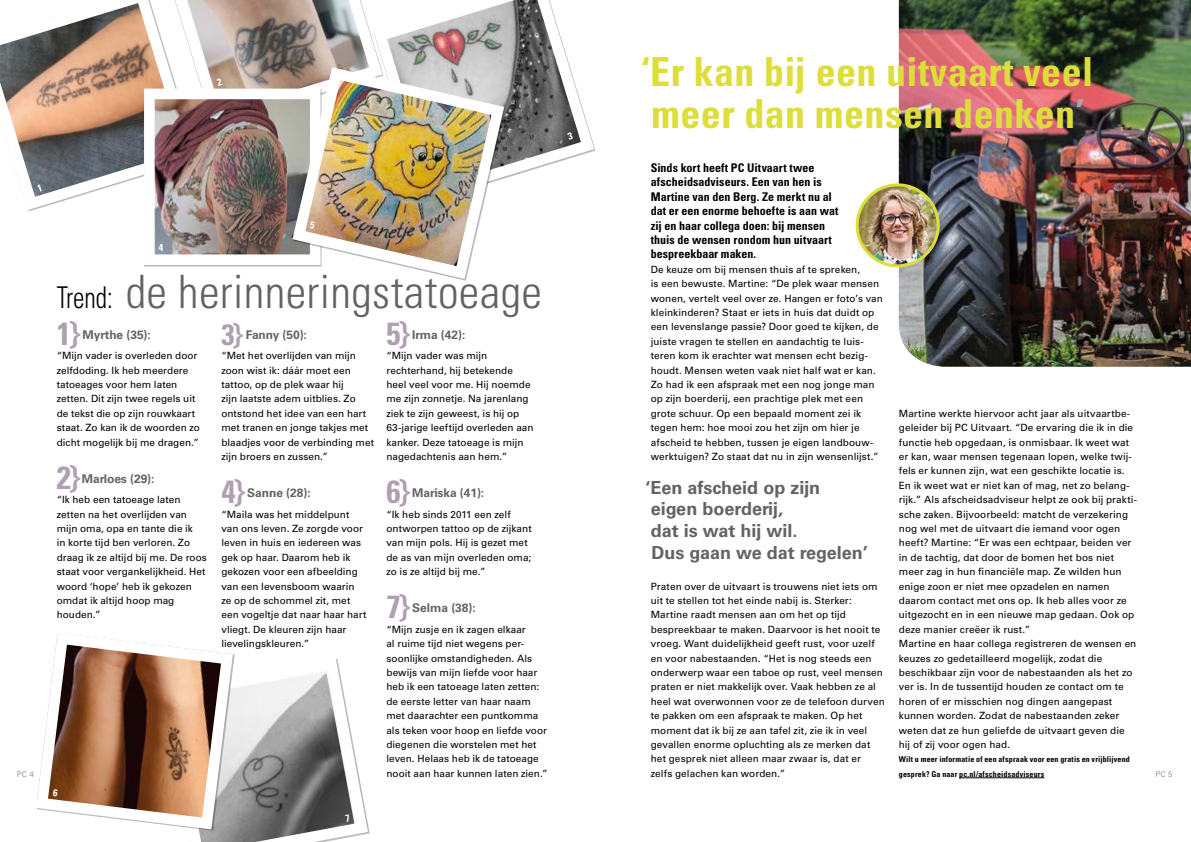
<style>
.page{position:relative;width:1191px;height:842px;background:#fff}
.page>*{position:absolute;margin:0;border:0;box-sizing:border-box;transform-origin:0 0}
.t1{font:300 condensed 46px "Univers LT Pro";letter-spacing:.01em;color:#646363}
.t2{font:700 condensed 40px/42px "Univers LT Pro";letter-spacing:.01em;color:#ddde3a}
.t3{font:700 condensed 31.9px "Univers LT Pro";color:#b09fb2}
.t4{font:700 condensed 29.4px "Univers LT Pro";color:#b09fb2}
.t5{font:700 18px/21.6px "Univers LT Pro 65";color:#646363}
.t6{font:700 condensed 12px/14.4px "Univers LT Pro";color:#000}
.t7{font:700 12px "Univers LT Pro 65";letter-spacing:-.005em;color:#646363}
.t8{font:10px/14.4px "Univers LT Pro 55 Roman";letter-spacing:.005em;color:#000}
.t9{font:700 condensed 10px "Univers LT Pro";color:#fff}
.t10{font:700 condensed 8px/14.5px "Univers LT Pro";letter-spacing:.02em;color:#000}
.t11{font:8px "Univers LT Pro 55 Roman";color:#9d9d9c}
.s1{color:#b09fb2}
.s2{font-size:30px;color:#000}
</style>
<div class="page">
<svg style="left:498px;top:0;width:98px;height:177px"></svg>
<svg style="left:429px;top:61px;width:81px;height:220px"></svg>
<hr style="left:959px;top:777px;width:85px;height:1px;background:#000">
<img style="left:899px;top:0;width:292px;height:367px">
<img style="left:857px;top:185px;width:81px;height:81px;border-radius:40px">
<div style="left:855px;top:183px;width:84px;height:84px;border:3px solid #ddde3a;border-radius:50%"></div>
<img style="left:0;top:0;width:498px;height:272px">
<svg style="left:567px;top:132px;width:6px;height:8px"></svg>
<svg style="left:42px;top:639px;width:320px;height:203px"></svg>
<h2 class="t2" style="left:641px;top:50px;width:454px">‘Er kan bij een uitvaart veel meer dan mensen denken<span class="s1">’</span></h2>
<p class="t6" style="left:651px;top:160px;width:189px">Sinds kort heeft PC Uitvaart twee afscheidsadviseurs. Een van hen is<br>Martine van den Berg. Ze merkt nu al dat er een enorme behoefte is aan wat zij en haar collega doen: bij mensen thuis de wensen rondom hun uitvaart bespreekbaar maken.</p>
<p class="t8" style="left:651px;top:262px;width:234px">De keuze om bij mensen thuis af te spreken,<br>is een bewuste. Martine: “De plek waar mensen wonen, vertelt veel over ze. Hangen er foto’s van kleinkinderen? Staat er iets in huis dat duidt op een levenslange passie? Door goed te kijken, de juiste vragen te stellen en aandachtig te luis&shy;teren kom ik erachter wat mensen echt bezig&shy;houdt. Mensen weten vaak niet half wat er kan.<br>Zo had ik een afspraak met een nog jonge man op zijn boerderij, een prachtige plek met een grote schuur. Op een bepaald moment zei ik tegen hem: hoe mooi zou het zijn om hier je afscheid te hebben, tussen je eigen landbouw&shy;werktuigen? Zo staat dat nu in zijn wensenlijst.”</p>
<p class="t9" style="left:159px;top:241px;width:6px">4</p>
<h1 class="t1" style="left:57px;top:260px;width:487px"><span class="s2">Trend:</span> de herinneringstatoeage</h1>
<h3 class="t3" style="left:386px;top:314px;width:24px">5}</h3>
<p class="t7" style="left:412px;top:326px;width:54px">Irma (42):</p>
<p class="t8" style="left:386px;top:348px;width:149px">“Mijn vader was mijn rechterhand, hij betekende heel veel voor me. Hij noemde me zijn zonnetje. Na jarenlang ziek te zijn geweest, is hij op<br>63-jarige leeftijd overleden aan kanker. Deze tatoeage is mijn nagedachtenis aan hem.”</p>
<h3 class="t3" style="left:386px;top:472px;width:24px">6}</h3>
<p class="t7" style="left:412px;top:484px;width:73px">Mariska (41):</p>
<p class="t8" style="left:386px;top:506px;width:147px">“Ik heb sinds 2011 een zelf ontworpen tattoo op de zijkant van mijn pols. Hij is gezet met de as van mijn overleden oma; zo is ze altijd bij me.”</p>
<h3 class="t3" style="left:386px;top:587px;width:24px">7}</h3>
<p class="t7" style="left:412px;top:600px;width:65px">Selma (38):</p>
<p class="t8" style="left:386px;top:622px;width:163px">“Mijn zusje en ik zagen elkaar<br>al ruime tijd niet wegens per&shy;soonlijke omstandigheden. Als bewijs van mijn liefde voor haar heb ik een tatoeage laten zetten: de eerste letter van haar naam met daarachter een puntkomma als teken voor hoop en liefde voor diegenen die worstelen met het leven. Helaas heb ik de tatoeage nooit aan haar kunnen laten zien.”</p>
<h3 class="t3" style="left:57px;top:314px;width:24px">1}</h3>
<p class="t7" style="left:83px;top:326px;width:70px">Myrthe (35):</p>
<p class="t8" style="left:57px;top:348px;width:145px">“Mijn vader is overleden door zelfdoding. Ik heb meerdere tatoeages voor hem laten zetten. Dit zijn twee regels uit de tekst die op zijn rouwkaart staat. Zo kan ik de woorden zo dicht mogelijk bij me dragen.”</p>
<h3 class="t3" style="left:57px;top:458px;width:24px">2}</h3>
<p class="t7" style="left:82px;top:470px;width:74px">Marloes (29):</p>
<p class="t8" style="left:57px;top:492px;width:152px">“Ik heb een tatoeage laten zetten na het overlijden van mijn oma, opa en tante die ik<br>in korte tijd ben verloren. Zo draag ik ze altijd bij me. De roos staat voor vergankelijkheid. Het woord ‘hope’ heb ik gekozen omdat ik altijd hoop mag houden.”</p>
<h3 class="t4" style="left:221px;top:316px;width:22px">3}</h3>
<p class="t7" style="left:246px;top:326px;width:63px">Fanny (50):</p>
<p class="t8" style="left:221px;top:348px;width:154px">“Met het overlijden van mijn zoon wist ik: dáár moet een tattoo, op de plek waar hij<br>zijn laatste adem uitblies. Zo ontstond het idee van een hart met tranen en jonge takjes met blaadjes voor de verbinding met zijn broers en zussen.”</p>
<h3 class="t3" style="left:221px;top:472px;width:24px">4}</h3>
<p class="t7" style="left:247px;top:484px;width:65px">Sanne (28):</p>
<p class="t8" style="left:221px;top:506px;width:147px">“Maila was het middelpunt van ons leven. Ze zorgde voor leven in huis en iedereen was gek op haar. Daarom heb ik gekozen voor een afbeelding van een levensboom waarin ze op de schommel zit, met een vogeltje dat naar haar hart vliegt. De kleuren zijn haar lievelingskleuren.”</p>
<p class="t8" style="left:899px;top:406px;width:240px">Martine werkte hiervoor acht jaar als uitvaartbe&shy;geleider bij PC Uitvaart. “De ervaring die ik in die functie heb opgedaan, is onmisbaar. Ik weet wat er kan, waar mensen tegenaan lopen, welke twij&shy;fels er kunnen zijn, wat een geschikte locatie is.<br>En ik weet wat er niet kan of mag, net zo belang&shy;rijk.” Als afscheidsadviseur helpt ze ook bij prakti&shy;sche zaken. Bijvoorbeeld: matcht de verzekering nog wel met de uitvaart die iemand voor ogen heeft? Martine: “Er was een echtpaar, beiden ver in de tachtig, dat door de bomen het bos niet meer zag in hun financiële map. Ze wilden hun enige zoon er niet mee opzadelen en namen daarom contact met ons op. Ik heb alles voor ze uitgezocht en in een nieuwe map gedaan. Ook op deze manier creëer ik rust.”<br>Martine en haar collega registreren de wensen en keuzes zo gedetailleerd mogelijk, zodat die beschikbaar zijn voor de nabestaanden als het zo ver is. In de tussentijd houden ze contact om te horen of er misschien nog dingen aangepast kunnen worden. Zodat de nabestaanden zeker weten dat ze hun geliefde de uitvaart geven die hij of zij voor ogen had.</p>
<p class="t10" style="left:899px;top:752px;width:232px">Wilt u meer informatie of een afspraak voor een gratis en vrijblijvend gesprek? Ga naar pc.nl/afscheidsadviseurs</p>
<h3 class="t5" style="left:645px;top:476px;width:224px">‘Een afscheid op zijn eigen boerderij,<br>dat is wat hij wil.<br>Dus gaan we dat regelen’</h3>
<p class="t8" style="left:651px;top:578px;width:236px">Praten over de uitvaart is trouwens niet iets om uit te stellen tot het einde nabij is. Sterker:<br>Martine raadt mensen aan om het op tijd bespreekbaar te maken. Daarvoor is het nooit te vroeg. Want duidelijkheid geeft rust, voor uzelf en voor nabestaanden. “Het is nog steeds een onderwerp waar een taboe op rust, veel mensen praten er niet makkelijk over. Vaak hebben ze al heel wat overwonnen voor ze de telefoon durven te pakken om een afspraak te maken. Op het moment dat ik bij ze aan tafel zit, zie ik in veel gevallen enorme opluchting als ze merken dat het gesprek niet alleen maar zwaar is, dat er zelfs gelachen kan worden.”</p>
<p class="t11" style="left:17px;top:768px;width:19px">PC 4</p>
<p class="t11" style="left:1155px;top:768px;width:19px">PC 5</p>
</div>
